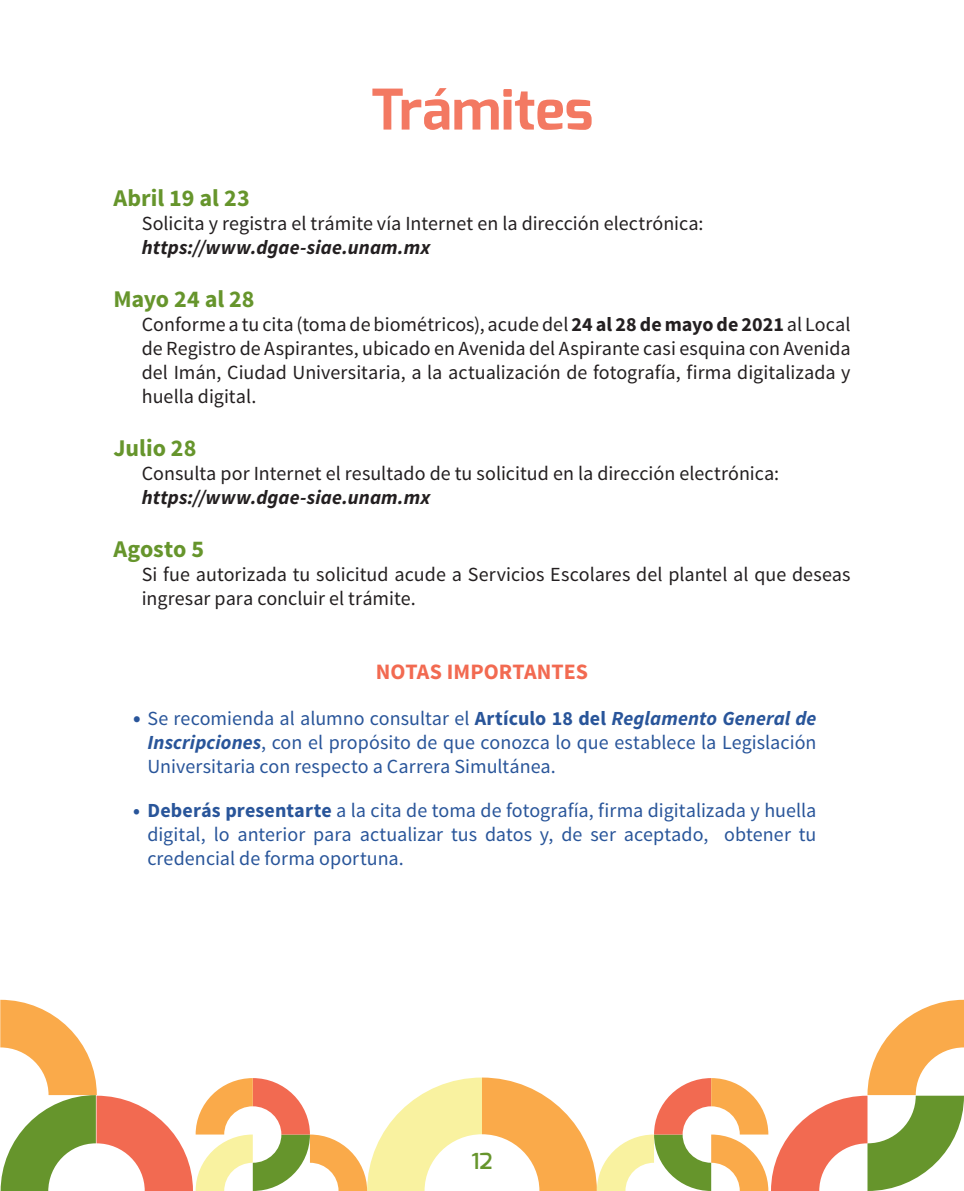
<style>
.page{position:relative;width:964px;height:1191px;background:#fff}
.page>*{position:absolute;margin:0;border:0;box-sizing:border-box;transform-origin:0 0}
.t1{font:700 56px "Exo";letter-spacing:.005em;color:#f26a51}
.t2{font:700 24px "Source Sans Pro";color:#66952c}
.t3{font:700 22px "Source Sans Pro";letter-spacing:.005em;color:#f26a51}
.t4{font:600 22px "Exo";color:#66952c}
.t5{font:20px/24px "Source Sans Pro";color:#231f20;text-align:justify}
.t6{font:20px/24px "Source Sans Pro";letter-spacing:.005em;color:#29559a;text-align:justify}
.t7{font:italic 700 20px "Source Sans Pro";letter-spacing:.005em;color:#231f20}
.s1{font-weight:700}
.s2{font-weight:700;font-size:22px}
.s3{font-weight:700;font-style:italic}
</style>
<div class="page">
<svg style="left:0;top:999px;width:964px;height:192px"></svg>
<h1 class="t1" style="left:371px;top:73px;width:224px">Trámites</h1>
<p class="t2" style="left:113px;top:183px;width:138px">Abril 19 al 23</p>
<p class="t5" style="left:142px;top:212px;width:563px">Solicita y registra el trámite vía Internet en la dirección electrónica:</p>
<p class="t7" style="left:142px;top:235px;width:290px">https://www.dgae-siae.unam.mx</p>
<p class="t2" style="left:113px;top:283px;width:143px">Mayo 24 al 28</p>
<p class="t5" style="left:142px;top:312px;width:710px">Conforme a tu cita (toma de biométricos), acude del <span class="s1">24 al 28 de mayo de 2021</span> al Local de Registro de Aspirantes, ubicado en Avenida del Aspirante casi esquina con Avenida del Imán, Ciudad Universitaria, a la actualización de fotografía, firma digitalizada y huella digital.</p>
<p class="t2" style="left:113px;top:432px;width:84px">Julio 28</p>
<p class="t5" style="left:142px;top:461px;width:639px">Consulta por Internet el resultado de tu solicitud en la dirección electrónica:</p>
<p class="t7" style="left:142px;top:484px;width:290px">https://www.dgae-siae.unam.mx</p>
<p class="t2" style="left:113px;top:533px;width:92px">Agosto 5</p>
<p class="t5" style="left:142px;top:562px;width:710px">Si fue autorizada tu solicitud acude a Servicios Escolares del plantel al que deseas ingresar para concluir el trámite.</p>
<p class="t3" style="left:376px;top:657px;width:214px">NOTAS IMPORTANTES</p>
<p class="t6" style="left:147px;top:707px;width:671px;text-indent:-14px"><span class="s2">•</span> Se recomienda al alumno consultar el <span class="s1">Artículo 18 del</span> <span class="s3">Reglamento General de Inscripciones</span>, con el propósito de que conozca lo que establece la Legislación Universitaria con respecto a Carrera Simultánea.</p>
<p class="t6" style="left:147px;top:799px;width:670px;text-indent:-14px"><span class="s1">• Deberás presentarte</span> a la cita de toma de fotografía, firma digitalizada y huella digital, lo anterior para actualizar tus datos y, de ser aceptado, obtener tu credencial de forma oportuna.</p>
<p class="t4" style="left:471px;top:1147px;width:23px">12</p>
</div>
